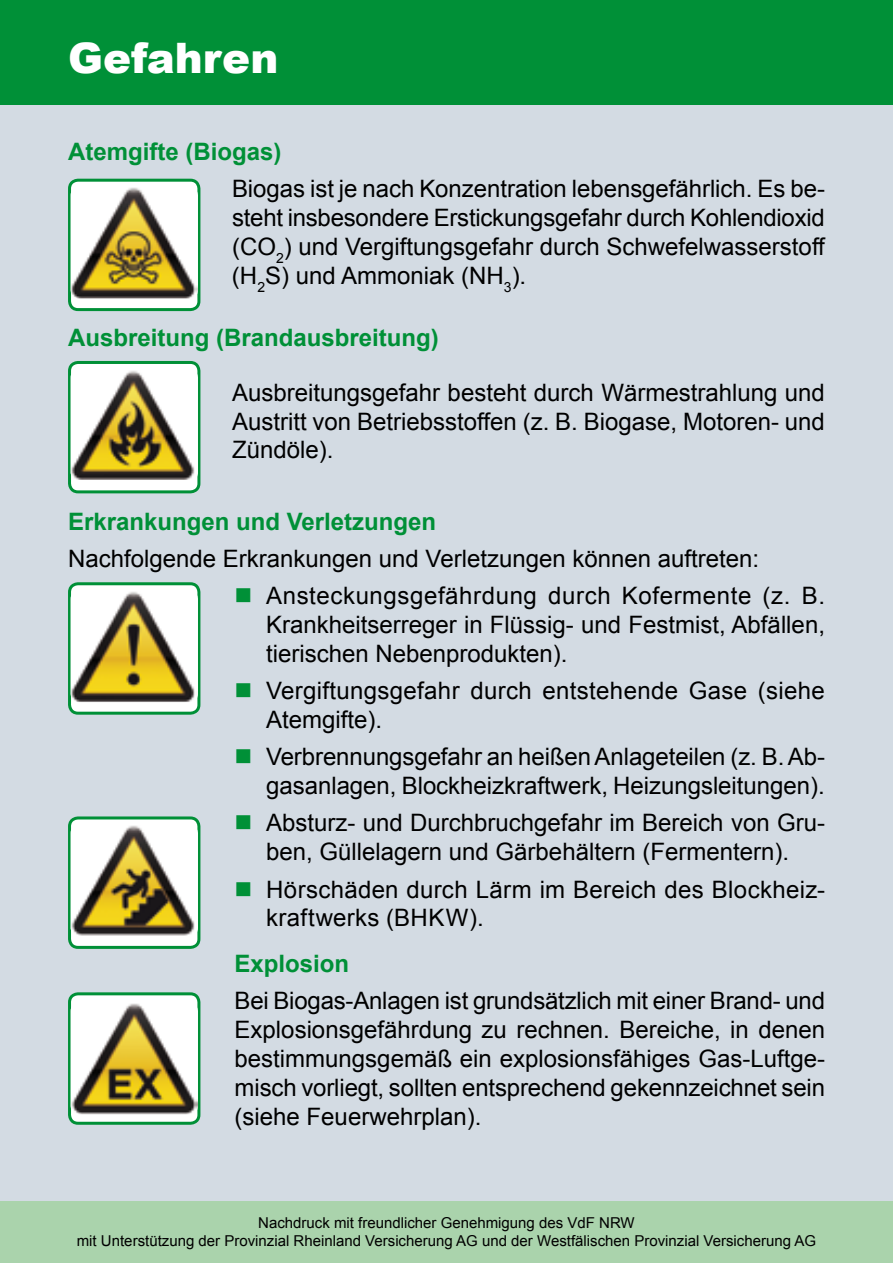
<style>
.page{position:relative;width:893px;height:1263px;background:#fff}
.page>*{position:absolute;margin:0;border:0;box-sizing:border-box;transform-origin:0 0}
.t1{font:900 42px "Arial";color:#fff}
.t2{font:24px/28.8px "Arial";color:#000;text-align:justify}
.t3{font:700 24px "Arial";color:#009037}
.t4{font:15px/18px "Arial";color:#000;text-align:center}
.s1{color:#009037}
</style>
<div class="page">
<div style="left:0;top:104px;width:893px;height:1097px;background:#d3dbe3"></div>
<div style="left:0;top:0;width:893px;height:104px;background:#009037"></div>
<div style="left:0;top:1201px;width:893px;height:62px;background:#aad3ac"></div>
<div style="left:70px;top:994px;width:129px;height:129px;background:#fff;border-radius:9px"></div>
<div style="left:68px;top:992px;width:132px;height:133px;border:3px solid #009037;border-radius:9px"></div>
<div style="left:70px;top:362px;width:129px;height:130px;background:#fff;border-radius:9px"></div>
<div style="left:68px;top:361px;width:132px;height:132px;border:3px solid #009037;border-radius:9px"></div>
<div style="left:70px;top:180px;width:129px;height:130px;background:#fff;border-radius:9px"></div>
<div style="left:68px;top:179px;width:132px;height:132px;border:3px solid #009037;border-radius:9px"></div>
<div style="left:70px;top:818px;width:129px;height:129px;background:#fff;border-radius:9px"></div>
<div style="left:68px;top:816px;width:132px;height:133px;border:3px solid #009037;border-radius:9px"></div>
<div style="left:70px;top:584px;width:129px;height:129px;background:#fff;border-radius:9px"></div>
<div style="left:68px;top:582px;width:132px;height:133px;border:3px solid #009037;border-radius:9px"></div>
<img style="left:71px;top:1003px;width:127px;height:111px">
<img style="left:71px;top:369px;width:127px;height:111px">
<img style="left:71px;top:187px;width:127px;height:112px">
<img style="left:71px;top:825px;width:127px;height:111px">
<img style="left:71px;top:590px;width:127px;height:112px">
<h1 class="t1" style="left:68px;top:27px;width:212px">Gefahren</h1>
<p class="t3" style="left:68px;top:136px;width:215px">Atemgifte (Biogas)</p>
<p class="t2" style="left:232px;top:175px;width:594px">Biogas ist je nach Konzentration lebensgefährlich. Es be&shy;steht insbesondere Erstickungsgefahr durch Kohlendioxid (CO<sub>2</sub>) und Vergiftungsgefahr durch Schwefelwasserstoff (H<sub>2</sub>S) und Ammoniak (NH<sub>3</sub>).</p>
<p class="t3" style="left:68px;top:322px;width:372px">Ausbreitung (Brandausbreitung)</p>
<p class="t2" style="left:232px;top:378px;width:594px">Ausbreitungsgefahr besteht durch Wärmestrahlung und Austritt von Betriebsstoffen (z. B. Biogase, Motoren- und Zündöle).</p>
<p class="t3" style="left:68px;top:505px;width:370px">Erkrankungen und Verletzungen</p>
<p class="t2" style="left:68px;top:544px;width:693px">Nachfolgende Erkrankungen und Verletzungen können auftreten:</p>
<p class="t2" style="left:266px;top:582px;width:560px;text-indent:-32px"><span class="s1">■</span> Ansteckungsgefährdung durch Kofermente (z. B.<br>Krankheitserreger in Flüssig- und Festmist, Abfällen, tierischen Nebenprodukten).</p>
<p class="t2" style="left:266px;top:677px;width:560px;text-indent:-32px"><span class="s1">■</span> Vergiftungsgefahr durch entstehende Gase (siehe<br>Atemgifte).</p>
<p class="t2" style="left:235px;top:743px;width:592px;text-align:right"><span class="s1">■</span> Verbrennungsgefahr an heißenAnlageteilen (z. B.Ab&shy;gasanlagen, Blockheizkraftwerk, Heizungsleitungen).</p>
<p class="t2" style="left:234px;top:809px;width:592px;text-align:center"><span class="s1">■</span> Absturz- und Durchbruchgefahr im Bereich von Gru&shy;ben, Güllelagern und Gärbehältern (Fermentern).</p>
<p class="t2" style="left:266px;top:875px;width:560px;text-indent:-32px"><span class="s1">■</span> Hörschäden durch Lärm im Bereich des Blockheiz&shy;kraftwerks (BHKW).</p>
<p class="t3" style="left:235px;top:948px;width:116px">Explosion</p>
<p class="t2" style="left:235px;top:987px;width:592px">Bei Biogas-Anlagen ist grundsätzlich mit einer Brand- und Explosionsgefährdung zu rechnen. Bereiche, in denen bestimmungsgemäß ein explosionsfähiges Gas-Luftge&shy;misch vorliegt, sollten entsprechend gekennzeichnet sein (siehe Feuerwehrplan).</p>
<p class="t4" style="left:77px;top:1213px;width:741px">Nachdruck mit freundlicher Genehmigung des VdF NRW<br>mit Unterstützung der Provinzial Rheinland Versicherung AG und der Westfälischen Provinzial Versicherung AG</p>
</div>
